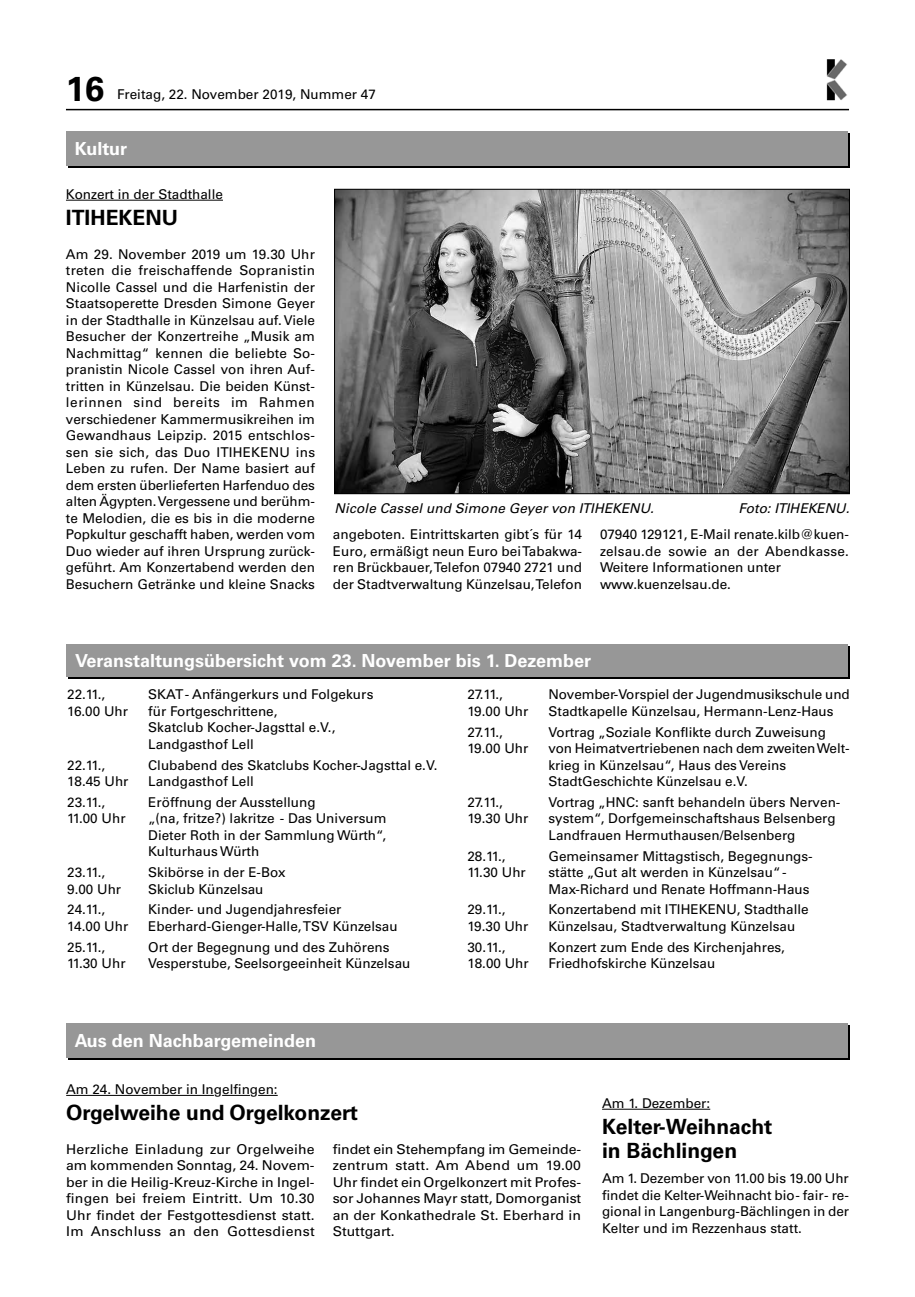
<style>
.page{position:relative;width:915px;height:1297px;background:#fff}
.page>*{position:absolute;margin:0;border:0;box-sizing:border-box;transform-origin:0 0}
.t1{font:700 34.5px "Univers LT Pro 65";color:#000}
.t2{font:700 21px/24px "Univers LT Pro 65";color:#000}
.t3{font:700 18px "Univers LT Pro 65";color:#fff}
.t4{font:13.5px/16.5px "Univers LT Pro 55 Roman";color:#000}
.t5{font:13.5px/16.5px "Univers LT Pro 55 Roman";color:#000;text-align:justify;scale:1.04 1}
.t6{font:italic 13.5px "Univers LT Pro 55";letter-spacing:.01em;color:#000}
</style>
<div class="page">
<hr style="left:66px;top:109px;width:782px;height:1px;background:#000">
<img style="left:826px;top:60px;width:21px;height:40px">
<div style="left:68px;top:134px;width:781px;height:34px;background:#000"></div>
<div style="left:66px;top:132px;width:781px;height:34px;background:#979797"></div>
<hr style="left:66px;top:200px;width:157px;height:1px;background:#000">
<img style="left:336px;top:191px;width:511px;height:301px">
<div style="left:334px;top:189px;width:515px;height:305px;border:1px solid #000"></div>
<div style="left:69px;top:646px;width:780px;height:33px;background:#000"></div>
<div style="left:67px;top:644px;width:780px;height:33px;background:#979797"></div>
<div style="left:68px;top:1026px;width:781px;height:34px;background:#000"></div>
<div style="left:66px;top:1024px;width:781px;height:34px;background:#979797"></div>
<hr style="left:66px;top:1095px;width:148px;height:1px;background:#000">
<svg style="left:222px;top:1095px;width:28px;height:1px"></svg>
<svg style="left:258px;top:1095px;width:19px;height:1px"></svg>
<hr style="left:602px;top:1109px;width:108px;height:1px;background:#000">
<h1 class="t1" style="left:66px;top:68px;width:40px">16</h1>
<p class="t4" style="left:117px;top:86px;width:260px">Freitag, 22. November 2019, Nummer 47</p>
<h3 class="t3" style="left:75px;top:138px;width:54px">Kultur</h3>
<p class="t4" style="left:66px;top:186px;width:158px">Konzert in der Stadthalle</p>
<h2 class="t2" style="left:66px;top:206px;width:114px">ITIHEKENU</h2>
<p class="t4" style="left:66px;top:246px;width:250px;text-align:justify">Am 29. November 2019 um 19.30 Uhr treten die freischaffende Sopranistin Nicolle Cassel und die Harfenistin der Staatsoperette Dresden Simone Geyer in der Stadthalle in Künzelsau auf. Viele Besucher der Konzertreihe „Musik am Nachmittag“ kennen die beliebte So&shy;pranistin Nicole Cassel von ihren Auf&shy;tritten in Künzelsau. Die beiden Künst&shy;lerinnen sind bereits im Rahmen verschiedener Kammermusikreihen im Gewandhaus Leipzip. 2015 entschlos&shy;sen sie sich, das Duo ITIHEKENU ins Leben zu rufen. Der Name basiert auf dem ersten überlieferten Harfenduo des alten Ägypten. Vergessene und berühm&shy;te Melodien, die es bis in die moderne Popkultur geschafft haben, werden vom Duo wieder auf ihren Ursprung zurück&shy;geführt. Am Konzertabend werden den Besuchern Getränke und kleine Snacks</p>
<p class="t6" style="left:334px;top:500px;width:321px">Nicole Cassel und Simone Geyer von ITIHEKENU.</p>
<p class="t6" style="left:738px;top:500px;width:113px">Foto: ITIHEKENU.</p>
<p class="t4" style="left:333px;top:526px;width:250px;text-align:justify">angeboten. Eintrittskarten gibt´s für 14<br>Euro, ermäßigt neun Euro bei Tabakwa&shy;ren Brückbauer, Telefon 07940 2721 und der Stadtverwaltung Künzelsau, Telefon</p>
<p class="t4" style="left:599px;top:526px;width:250px">07940 129121, E-Mail renate.kilb@kuen&shy;zelsau.de sowie an der Abendkasse.<br>Weitere Informationen unter www.kuenzelsau.de.</p>
<h3 class="t3" style="left:75px;top:650px;width:517px">Veranstaltungsübersicht vom 23. November bis 1. Dezember</h3>
<p class="t4" style="left:67px;top:686px;width:40px">22.11.,</p>
<p class="t4" style="left:148px;top:686px;width:226px">SKAT - Anfängerkurs und Folgekurs</p>
<p class="t4" style="left:67px;top:703px;width:62px">16.00 Uhr</p>
<p class="t4" style="left:148px;top:703px;width:189px">für Fortgeschrittene,<br>Skatclub Kocher-Jagsttal e.V.,<br>Landgasthof Lell</p>
<p class="t4" style="left:67px;top:757px;width:40px">22.11.,</p>
<p class="t4" style="left:148px;top:757px;width:291px">Clubabend des Skatclubs Kocher-Jagsttal e.V.</p>
<p class="t4" style="left:67px;top:773px;width:63px">18.45 Uhr</p>
<p class="t4" style="left:148px;top:773px;width:107px">Landgasthof Lell</p>
<p class="t4" style="left:67px;top:794px;width:40px">23.11.,</p>
<p class="t4" style="left:148px;top:794px;width:169px">Eröffnung der Ausstellung</p>
<p class="t4" style="left:67px;top:810px;width:60px">11.00 Uhr</p>
<p class="t4" style="left:148px;top:810px;width:240px;text-align:justify">„(na, fritze?) lakritze - Das Universum Dieter Roth in der Sammlung Würth“, Kulturhaus Würth</p>
<p class="t4" style="left:67px;top:864px;width:40px">23.11.,</p>
<p class="t4" style="left:148px;top:864px;width:139px">Skibörse in der E-Box</p>
<p class="t4" style="left:67px;top:881px;width:56px">9.00 Uhr</p>
<p class="t4" style="left:148px;top:881px;width:117px">Skiclub Künzelsau</p>
<p class="t4" style="left:67px;top:901px;width:40px">24.11.,</p>
<p class="t4" style="left:148px;top:901px;width:195px">Kinder- und Jugendjahresfeier</p>
<p class="t4" style="left:67px;top:918px;width:63px">14.00 Uhr</p>
<p class="t4" style="left:148px;top:918px;width:251px">Eberhard-Gienger-Halle, TSV Künzelsau</p>
<p class="t4" style="left:67px;top:939px;width:40px">25.11.,</p>
<p class="t4" style="left:148px;top:939px;width:243px">Ort der Begegnung und des Zuhörens</p>
<p class="t4" style="left:67px;top:955px;width:60px">11.30 Uhr</p>
<p class="t4" style="left:148px;top:955px;width:263px">Vesperstube, Seelsorgeeinheit Künzelsau</p>
<p class="t4" style="left:467px;top:686px;width:37px">27.11.,</p>
<p class="t4" style="left:548px;top:686px;width:303px">November-Vorspiel der Jugendmusikschule und</p>
<p class="t4" style="left:467px;top:703px;width:62px">19.00 Uhr</p>
<p class="t4" style="left:548px;top:703px;width:286px">Stadtkapelle Künzelsau, Hermann-Lenz-Haus</p>
<p class="t4" style="left:467px;top:724px;width:37px">27.11.,</p>
<p class="t4" style="left:548px;top:724px;width:279px">Vortrag „Soziale Konflikte durch Zuweisung</p>
<p class="t4" style="left:467px;top:740px;width:62px">19.00 Uhr</p>
<p class="t4" style="left:548px;top:740px;width:302px">von Heimatvertriebenen nach dem zweiten Welt&shy;krieg in Künzelsau“, Haus des Vereins<br>StadtGeschichte Künzelsau e.V.</p>
<p class="t4" style="left:467px;top:794px;width:37px">27.11.,</p>
<p class="t4" style="left:548px;top:794px;width:293px">Vortrag „HNC: sanft behandeln übers Nerven-</p>
<p class="t4" style="left:467px;top:810px;width:62px">19.30 Uhr</p>
<p class="t4" style="left:548px;top:810px;width:288px">system“, Dorfgemeinschaftshaus Belsenberg<br>Landfrauen Hermuthausen/Belsenberg</p>
<p class="t4" style="left:467px;top:848px;width:40px">28.11.,</p>
<p class="t4" style="left:548px;top:848px;width:266px">Gemeinsamer Mittagstisch, Begegnungs-</p>
<p class="t4" style="left:467px;top:864px;width:60px">11.30 Uhr</p>
<p class="t4" style="left:548px;top:864px;width:262px">stätte „Gut alt werden in Künzelsau“ -<br>Max-Richard und Renate Hoffmann-Haus</p>
<p class="t4" style="left:467px;top:901px;width:40px">29.11.,</p>
<p class="t4" style="left:548px;top:901px;width:262px">Konzertabend mit ITIHEKENU, Stadthalle</p>
<p class="t4" style="left:467px;top:918px;width:62px">19.30 Uhr</p>
<p class="t4" style="left:548px;top:918px;width:248px">Künzelsau, Stadtverwaltung Künzelsau</p>
<p class="t4" style="left:467px;top:938px;width:40px">30.11.,</p>
<p class="t4" style="left:548px;top:938px;width:238px">Konzert zum Ende des Kirchenjahres,</p>
<p class="t4" style="left:467px;top:955px;width:63px">18.00 Uhr</p>
<p class="t4" style="left:548px;top:955px;width:168px">Friedhofskirche Künzelsau</p>
<h3 class="t3" style="left:75px;top:1030px;width:243px">Aus den Nachbargemeinden</h3>
<p class="t4" style="left:66px;top:1081px;width:213px">Am 24. November in Ingelfingen:</p>
<h2 class="t2" style="left:66px;top:1101px;width:293px">Orgelweihe und Orgelkonzert</h2>
<p class="t5" style="left:66px;top:1141px;width:240px">Herzliche Einladung zur Orgelweihe am kommenden Sonntag, 24. Novem&shy;ber in die Heilig-Kreuz-Kirche in Ingel&shy;fingen bei freiem Eintritt. Um 10.30<br>Uhr findet der Festgottesdienst statt.<br>Im Anschluss an den Gottesdienst</p>
<p class="t5" style="left:332px;top:1141px;width:240px">findet ein Stehempfang im Gemeinde&shy;zentrum statt. Am Abend um 19.00<br>Uhr findet ein Orgelkonzert mit Profes&shy;sor Johannes Mayr statt, Domorganist an der Konkathedrale St. Eberhard in Stuttgart.</p>
<p class="t4" style="left:602px;top:1095px;width:110px">Am 1. Dezember:</p>
<h2 class="t2" style="left:602px;top:1115px;width:172px">Kelter-Weihnacht in Bächlingen</h2>
<p class="t4" style="left:602px;top:1170px;width:248px;text-align:justify">Am 1. Dezember von 11.00 bis 19.00 Uhr findet die Kelter-Weihnacht bio - fair - re&shy;gional in Langenburg-Bächlingen in der Kelter und im Rezzenhaus statt.</p>
</div>
